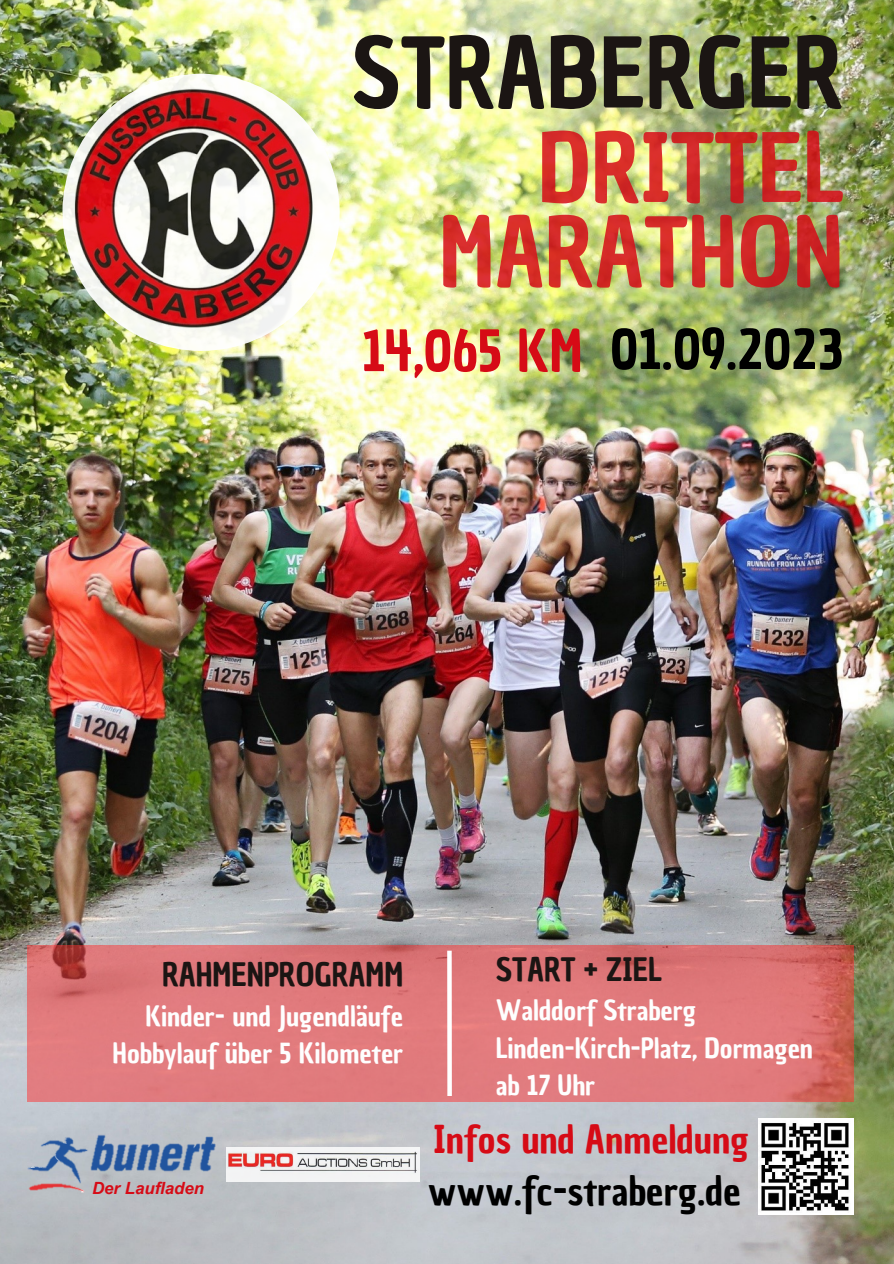
<style>
.page{position:relative;width:894px;height:1264px;background:#fff}
.page>*{position:absolute;margin:0;border:0;box-sizing:border-box;transform-origin:0 0}
.t1{font:94.5px "Chau Philomene One";color:#1b1513}
.t2{font:92.85px/84.2px "Chau Philomene One";color:#d60b16;text-align:right}
.t3{font:55.5px "Chau Philomene One";color:#d60b16}
.t4{font:54.3px "Chau Philomene One";color:#000}
.t5{font:39px "Chau Philomene One";color:#000}
.t6{font:37.5px "Chau Philomene One";color:#d60b16}
.t7{font:31.5px "Chau Philomene One";color:#1b1513}
.t8{font:27px "Chau Philomene One";color:#fefefe}
.t9{font:italic 700 16.8px "Arial MT Pro";color:#d60b16}
</style>
<div class="page">
<img style="left:0;top:0;width:893px;height:1263px">
<svg style="left:27px;top:945px;width:826px;height:156px;fill:#e17a7c"></svg>
<div style="left:447px;top:950px;width:5px;height:145px;background:#fff"></div>
<img style="left:758px;top:1118px;width:95px;height:96px">
<img style="left:62px;top:74px;width:277px;height:277px;border-radius:50%">
<img style="left:227px;top:1147px;width:192px;height:34px">
<img style="left:25px;top:1130px;width:67px;height:66px">
<img style="left:86px;top:1127px;width:135px;height:47px">
<p class="t1" style="left:351px;top:10px;width:493px">STRABERGER</p>
<h2 class="t2" style="left:439px;top:127px;width:406px">DRITTEL<br>MARATHON</h2>
<p class="t3" style="left:362px;top:314px;width:222px">14,065 KM</p>
<p class="t4" style="left:610px;top:313px;width:235px">01.09.2023</p>
<p class="t7" style="left:162px;top:953px;width:243px">RAHMENPROGRAMM</p>
<p class="t8" style="left:145px;top:997px;width:259px">Kinder- und Jugendläufe</p>
<p class="t8" style="left:113px;top:1034px;width:292px">Hobbylauf über 5 Kilometer</p>
<p class="t9" style="left:92px;top:1181px;width:114px">Der Laufladen</p>
<p class="t7" style="left:495px;top:948px;width:167px">START + ZIEL</p>
<p class="t8" style="left:495px;top:992px;width:202px">Walddorf Straberg</p>
<p class="t8" style="left:495px;top:1029px;width:319px">Linden-Kirch-Platz, Dormagen</p>
<p class="t8" style="left:495px;top:1066px;width:101px">ab 17 Uhr</p>
<p class="t6" style="left:433px;top:1113px;width:316px">Infos und Anmeldung</p>
<p class="t5" style="left:428px;top:1164px;width:314px">www.fc-straberg.de</p>
</div>
